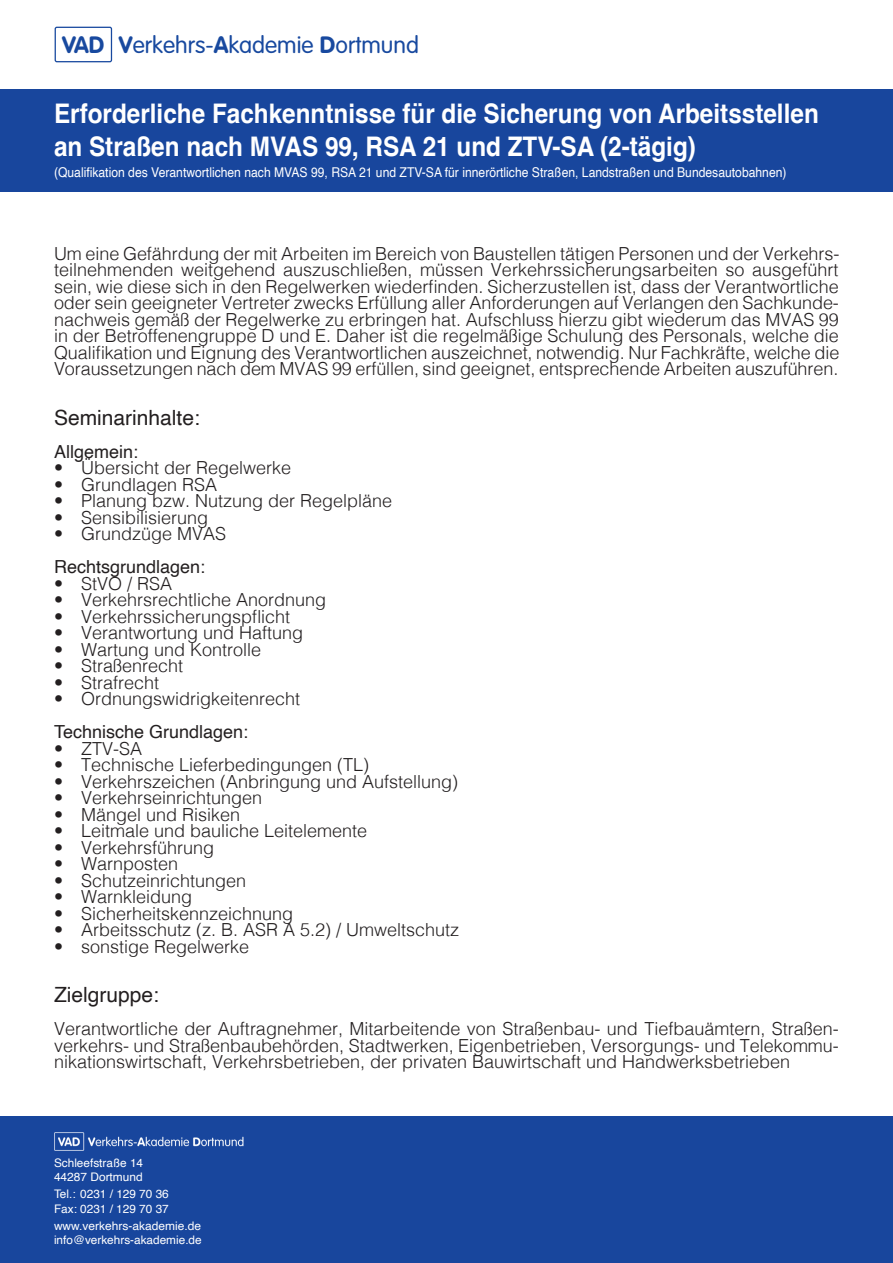
<style>
.page{position:relative;width:893px;height:1263px;background:#fff}
.page>*{position:absolute;margin:0;border:0;box-sizing:border-box;transform-origin:0 0}
.t1{font:700 27px/32.4px "Helvetica";color:#fff;scale:.9 1}
.t2{font:300 23.4px "VAG Rounded";color:#18499f}
.t3{font:21px "Helvetica";color:#231f20}
.t4{font:300 18px/16.5px "Helvetica";color:#231f20;text-align:justify}
.t5{font:18px "Helvetica";color:#231f20}
.t6{font:13.5px "Helvetica";color:#fff;scale:.9 1}
.t7{font:11.85px "Helvetica";color:#fff}
.s1{font-weight:700}
</style>
<div class="page">
<div style="left:55px;top:27px;width:57px;height:35px;border:1px solid #18499f;border-radius:2px"></div>
<div style="left:0;top:89px;width:893px;height:102px;background:#18469d"></div>
<div style="left:0;top:1116px;width:893px;height:147px;background:#18469d"></div>
<img style="left:54px;top:1132px;width:190px;height:19px">
<p class="t2" style="left:62px;top:32px;width:358px"><span class="s1">VAD V</span>erkehrs-<span class="s1">A</span>kademie <span class="s1">D</span>ortmund</p>
<p class="t1" style="left:54px;top:100px;width:851px">Erforderliche Fachkenntnisse für die Sicherung von Arbeitsstellen an Straßen nach MVAS 99, RSA 21 und ZTV-SA (2-tägig)</p>
<p class="t6" style="left:54px;top:161px;width:815px">(Qualifikation des Verantwortlichen nach MVAS 99, RSA 21 und ZTV-SA für innerörtliche Straßen, Landstraßen und Bundesautobahnen)</p>
<p class="t4" style="left:54px;top:244px;width:787px">Um eine Gefährdung der mit Arbeiten im Bereich von Baustellen tätigen Personen und der Verkehrs&shy;teilnehmenden weitgehend auszuschließen, müssen Verkehrssicherungsarbeiten so ausgeführt sein, wie diese sich in den Regelwerken wiederfinden. Sicherzustellen ist, dass der Verantwortliche oder sein geeigneter Vertreter zwecks Erfüllung aller Anforderungen auf Verlangen den Sachkunde&shy;nachweis gemäß der Regelwerke zu erbringen hat. Aufschluss hierzu gibt wiederum das MVAS 99 in der Betroffenengruppe D und E. Daher ist die regelmäßige Schulung des Personals, welche die Qualifikation und Eignung des Verantwortlichen auszeichnet, notwendig. Nur Fachkräfte, welche die Voraussetzungen nach dem MVAS 99 erfüllen, sind geeignet, entsprechende Arbeiten auszuführen.</p>
<p class="t3" style="left:54px;top:401px;width:147px">Seminarinhalte:</p>
<p class="t5" style="left:54px;top:437px;width:86px">Allgemein:</p>
<p class="t4" style="left:54px;top:458px;width:239px">• Übersicht der Regelwerke</p>
<p class="t4" style="left:54px;top:475px;width:165px">• Grundlagen RSA</p>
<p class="t4" style="left:54px;top:491px;width:340px">• Planung bzw. Nutzung der Regelpläne</p>
<p class="t4" style="left:54px;top:508px;width:156px">• Sensibilisierung</p>
<p class="t4" style="left:54px;top:524px;width:174px">• Grundzüge MVAS</p>
<p class="t5" style="left:54px;top:553px;width:153px">Rechtsgrundlagen:</p>
<p class="t4" style="left:54px;top:574px;width:120px">• StVO / RSA</p>
<p class="t4" style="left:54px;top:590px;width:274px">• Verkehrsrechtliche Anordnung</p>
<p class="t4" style="left:54px;top:607px;width:238px">• Verkehrssicherungspflicht</p>
<p class="t4" style="left:54px;top:623px;width:251px">• Verantwortung und Haftung</p>
<p class="t4" style="left:54px;top:640px;width:209px">• Wartung und Kontrolle</p>
<p class="t4" style="left:54px;top:656px;width:131px">• Straßenrecht</p>
<p class="t4" style="left:54px;top:673px;width:107px">• Strafrecht</p>
<p class="t4" style="left:54px;top:689px;width:248px">• Ordnungswidrigkeitenrecht</p>
<p class="t5" style="left:54px;top:718px;width:196px">Technische Grundlagen:</p>
<p class="t4" style="left:54px;top:739px;width:90px">• ZTV-SA</p>
<p class="t4" style="left:54px;top:755px;width:317px">• Technische Lieferbedingungen (TL)</p>
<p class="t4" style="left:54px;top:772px;width:406px">• Verkehrszeichen (Anbringung und Aufstellung)</p>
<p class="t4" style="left:54px;top:788px;width:210px">• Verkehrseinrichtungen</p>
<p class="t4" style="left:54px;top:805px;width:188px">• Mängel und Risiken</p>
<p class="t4" style="left:54px;top:821px;width:315px">• Leitmale und bauliche Leitelemente</p>
<p class="t4" style="left:54px;top:838px;width:162px">• Verkehrsführung</p>
<p class="t4" style="left:54px;top:854px;width:126px">• Warnposten</p>
<p class="t4" style="left:54px;top:871px;width:194px">• Schutzeinrichtungen</p>
<p class="t4" style="left:54px;top:887px;width:140px">• Warnkleidung</p>
<p class="t4" style="left:54px;top:904px;width:241px">• Sicherheitskennzeichnung</p>
<p class="t4" style="left:54px;top:920px;width:407px">• Arbeitsschutz (z. B. ASR A 5.2) / Umweltschutz</p>
<p class="t4" style="left:54px;top:937px;width:197px">• sonstige Regelwerke</p>
<p class="t3" style="left:54px;top:978px;width:107px">Zielgruppe:</p>
<p class="t4" style="left:54px;top:1019px;width:786px">Verantwortliche der Auftragnehmer, Mitarbeitende von Straßenbau- und Tiefbauämtern, Straßen&shy;verkehrs- und Straßenbaubehörden, Stadtwerken, Eigenbetrieben, Versorgungs- und Telekommu&shy;nikationswirtschaft, Verkehrsbetrieben, der privaten Bauwirtschaft und Handwerksbetrieben</p>
<p class="t7" style="left:54px;top:1153px;width:91px">Schleefstraße 14</p>
<p class="t7" style="left:54px;top:1168px;width:90px">44287 Dortmund</p>
<p class="t7" style="left:54px;top:1185px;width:116px">Tel.: 0231 / 129 70 36</p>
<p class="t7" style="left:54px;top:1199px;width:116px">Fax: 0231 / 129 70 37</p>
<p class="t7" style="left:54px;top:1216px;width:149px">www.verkehrs-akademie.de</p>
<p class="t7" style="left:54px;top:1231px;width:149px">info@verkehrs-akademie.de</p>
</div>
